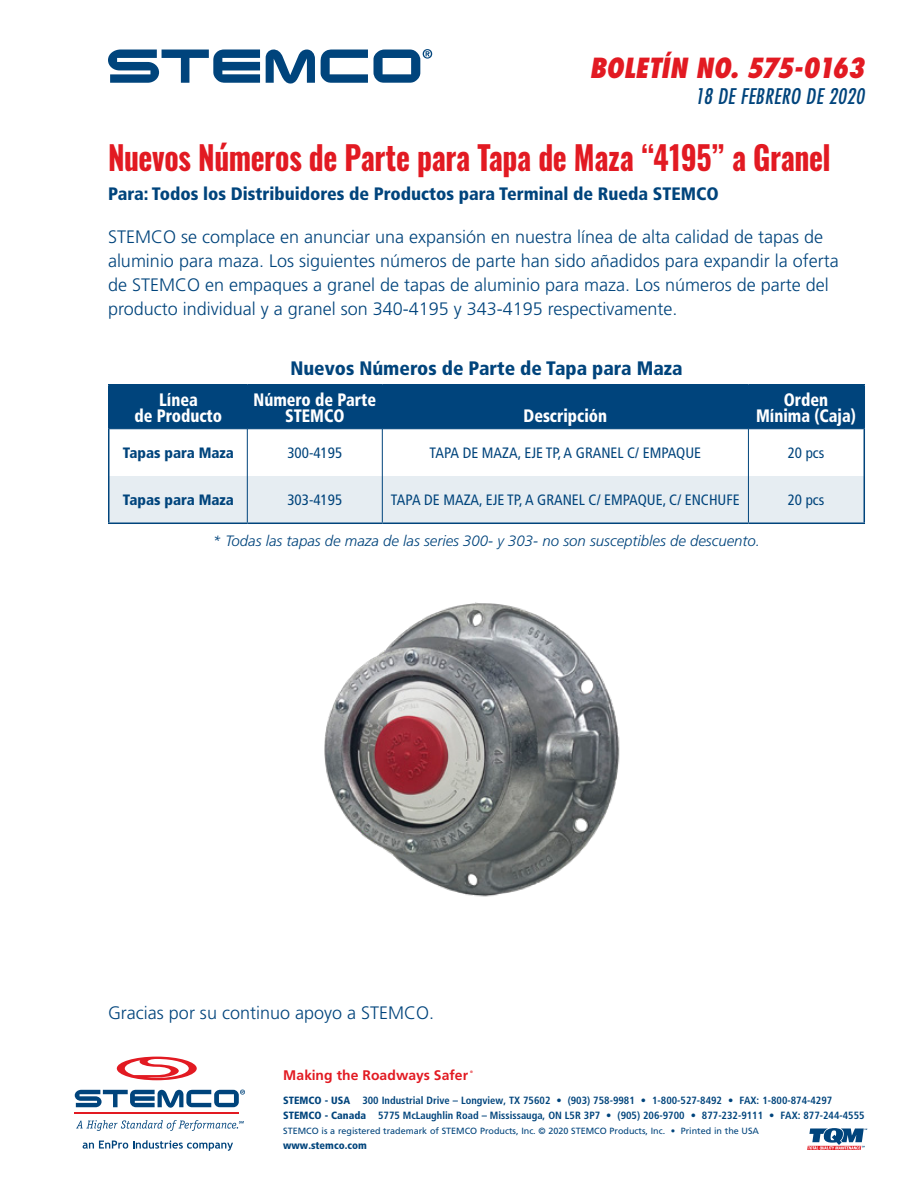
<style>
.page{position:relative;width:918px;height:1188px;background:#fff}
.page>*{position:absolute;margin:0;border:0;box-sizing:border-box;transform-origin:0 0}
.t1{font:700 33px "Oswald";letter-spacing:-.015em;color:#e21a22;scale:.9 1}
.t2{font:italic 800 condensed 27px "Futura Std";letter-spacing:-.015em;color:#e21a22}
.t3{font:italic condensed 21px "Futura Std";letter-spacing:.02em;color:#00447c}
.Data{font:900 condensed 19.5px "Frutiger LT Std";color:#00447c}
.Body_Text{font:300 18px/24px "Frutiger LT Std";color:#00447c}
.t4{font:900 condensed 18px "Frutiger LT Std";color:#00447c}
.Table_Body{font:900 condensed 18px/16.5px "Frutiger LT Std";color:#fff;text-align:center;scale:.9 1}
.Table_Body-2{font:condensed 15px "Frutiger LT Std";color:#00447c}
.Table_Body-3{font:italic 300 15px "Frutiger LT Std";color:#00447c}
.Table_Body-4{font:900 condensed 15px "Frutiger LT Std";color:#00447c}
.t5{font:700 13.95px "Frutiger LT Std";letter-spacing:.005em;color:#e21a22}
.t6{font:700 condensed 10.5px/15px "Frutiger LT Std";color:#00447c}
.t7{font:900 condensed 10.5px "Frutiger LT Std";color:#00447c}
.t8{font:9px "Frutiger LT Std";color:#00447c}
.t9{font:700 3.45px "Frutiger LT Std";color:#e21a22}
.s1{font-weight:900}
</style>
<div class="page">
<svg style="left:108px;top:49px;width:324px;height:35px"></svg>
<svg style="left:807px;top:1128px;width:60px;height:22px"></svg>
<svg style="left:117px;top:1057px;width:80px;height:23px"></svg>
<hr style="left:75px;top:1112px;width:164px;height:2px;background:#e21a22">
<svg style="left:76px;top:1120px;width:168px;height:11px"></svg>
<svg style="left:75px;top:1090px;width:170px;height:18px"></svg>
<svg style="left:83px;top:1140px;width:150px;height:11px"></svg>
<div style="left:110px;top:386px;width:754px;height:43px;background:#00447c"></div>
<div style="left:110px;top:476px;width:754px;height:47px;background:#e6edf2"></div>
<hr style="left:110px;top:429px;width:137px;height:1px;background:#00447c">
<hr style="left:247px;top:429px;width:135px;height:1px;background:#00447c">
<hr style="left:382px;top:429px;width:366px;height:1px;background:#00447c">
<hr style="left:748px;top:429px;width:116px;height:1px;background:#00447c">
<hr style="left:247px;top:429px;width:1px;height:47px;background:#00447c">
<hr style="left:382px;top:429px;width:1px;height:47px;background:#00447c">
<hr style="left:748px;top:429px;width:1px;height:47px;background:#00447c">
<hr style="left:247px;top:476px;width:1px;height:47px;background:#00447c">
<hr style="left:382px;top:476px;width:1px;height:47px;background:#00447c">
<hr style="left:748px;top:476px;width:1px;height:47px;background:#00447c">
<hr style="left:108px;top:384px;width:139px;height:2px;background:#00447c">
<hr style="left:108px;top:385px;width:2px;height:44px;background:#00447c">
<hr style="left:247px;top:384px;width:135px;height:2px;background:#00447c">
<hr style="left:382px;top:384px;width:366px;height:2px;background:#00447c">
<hr style="left:748px;top:384px;width:117px;height:2px;background:#00447c">
<hr style="left:108px;top:429px;width:2px;height:47px;background:#00447c">
<hr style="left:108px;top:476px;width:2px;height:47px;background:#00447c">
<hr style="left:864px;top:385px;width:1px;height:44px;background:#00447c">
<hr style="left:864px;top:429px;width:1px;height:47px;background:#00447c">
<hr style="left:864px;top:476px;width:1px;height:47px;background:#00447c">
<hr style="left:108px;top:523px;width:139px;height:1px;background:#00447c">
<hr style="left:247px;top:523px;width:135px;height:1px;background:#00447c">
<hr style="left:382px;top:523px;width:366px;height:1px;background:#00447c">
<hr style="left:748px;top:523px;width:117px;height:1px;background:#00447c">
<img style="left:324px;top:602px;width:296px;height:295px">
<p class="t2" style="left:589px;top:51px;width:276px">BOLETÍN NO. 575-0163</p>
<p class="t3" style="left:695px;top:84px;width:170px">18 DE FEBRERO DE 2020</p>
<p class="t1" style="left:108px;top:135px;width:805px">Nuevos Números de Parte para Tapa de Maza “4195” a Granel</p>
<p class="t4" style="left:108px;top:183px;width:612px">Para: Todos los Distribuidores de Productos para Terminal de Rueda STEMCO</p>
<p class="Body_Text" style="left:108px;top:225px;width:732px">STEMCO se complace en anunciar una expansión en nuestra línea de alta calidad de tapas de aluminio para maza. Los siguientes números de parte han sido añadidos para expandir la oferta de STEMCO en empaques a granel de tapas de aluminio para maza. Los números de parte del producto individual y a granel son 340-4195 y 343-4195 respectivamente.</p>
<p class="Data" style="left:290px;top:357px;width:394px">Nuevos Números de Parte de Tapa para Maza</p>
<p class="Table_Body" style="left:135px;top:391px;width:99px">Línea<br>de Producto</p>
<p class="Table_Body" style="left:254px;top:391px;width:138px">Número de Parte<br>STEMCO</p>
<p class="Table_Body" style="left:524px;top:407px;width:95px">Descripción</p>
<p class="Table_Body" style="left:756px;top:391px;width:112px">Orden<br>Mínima (Caja)</p>
<p class="Table_Body-4" style="left:123px;top:444px;width:113px">Tapas para Maza</p>
<p class="Table_Body-2" style="left:287px;top:444px;width:56px">300-4195</p>
<p class="Table_Body-2" style="left:429px;top:444px;width:273px">TAPA DE MAZA, EJE TP, A GRANEL C/ EMPAQUE</p>
<p class="Table_Body-2" style="left:788px;top:444px;width:38px">20 pcs</p>
<p class="Table_Body-4" style="left:123px;top:491px;width:113px">Tapas para Maza</p>
<p class="Table_Body-2" style="left:287px;top:491px;width:56px">303-4195</p>
<p class="Table_Body-2" style="left:391px;top:491px;width:350px">TAPA DE MAZA, EJE TP, A GRANEL C/ EMPAQUE, C/ ENCHUFE</p>
<p class="Table_Body-2" style="left:788px;top:491px;width:38px">20 pcs</p>
<p class="Table_Body-3" style="left:213px;top:532px;width:549px">* Todas las tapas de maza de las series 300- y 303- no son susceptibles de descuento.</p>
<p class="Body_Text" style="left:108px;top:1001px;width:328px">Gracias por su continuo apoyo a STEMCO.</p>
<p class="t5" style="left:283px;top:1066px;width:186px">Making the Roadways Safer</p>
<p class="t9" style="left:470px;top:1069px;width:4px">®</p>
<p class="t6" style="left:283px;top:1093px;width:583px"><span class="s1">STEMCO - USA</span> 300 Industrial Drive – Longview, TX 75602 • (903) 758-9981 • 1-800-527-8492 • FAX: 1-800-874-4297<br><span class="s1">STEMCO - Canada</span> 5775 McLaughlin Road – Mississauga, ON L5R 3P7 • (905) 206-9700 • 877-232-9111 • FAX: 877-244-4555</p>
<p class="t8" style="left:283px;top:1125px;width:477px">STEMCO is a registered trademark of STEMCO Products, Inc. © 2020 STEMCO Products, Inc. • Printed in the USA</p>
<p class="t7" style="left:283px;top:1139px;width:85px">www.stemco.com</p>
</div>
